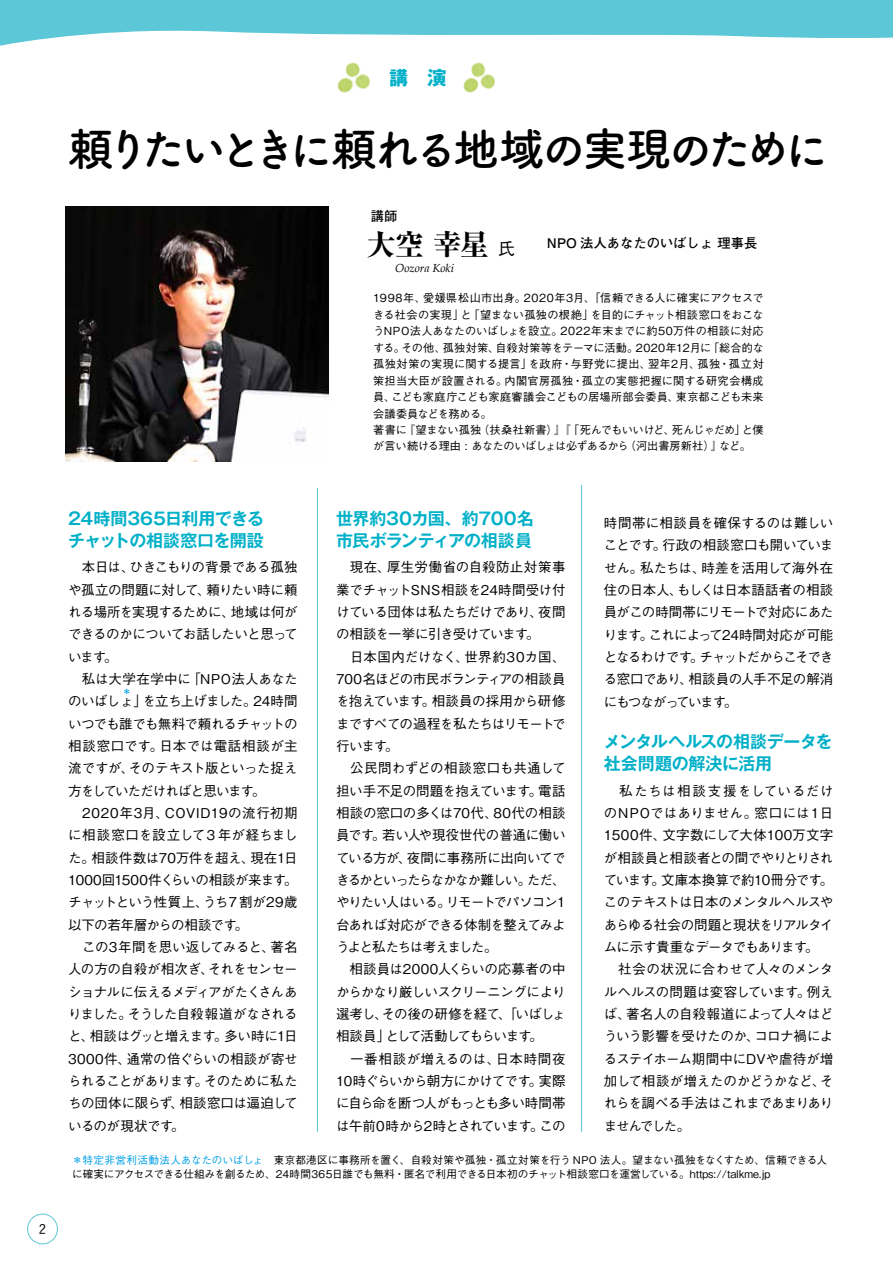
<style>
.page{position:relative;width:893px;height:1263px;background:#fff}
.page>*{position:absolute;margin:0;border:0;box-sizing:border-box;transform-origin:0 0}
.t1{font:700 45.75px "Tsuku A Rd Gothic";letter-spacing:-.125em;color:#000}
.t2{font:800 28.65px "Ryumin Pr 5";color:#000}
.t3{font:700 19.2px "Gothic MB101 Pr 5";color:#00b0c8}
.t4{font:700 16.95px/22.4px "Gothic MB101 Pr 5 De";letter-spacing:-.02em;color:#00b0c8}
.t5{font:500 13.5px/22.4px "Gothic BBB Pr 5";letter-spacing:-.035em;color:#000}
.t6{font:700 13.35px "Futo Go B101 Pr 5";color:#000}
.t7{font:500 13.35px "Yu Go";color:#000}
.t8{font:italic 11.7px "Palatino";color:#000}
.t9{font:500 11.1px/16.5px "Gothic BBB Pr 5";letter-spacing:.01em;color:#000}
.t10{font:500 10.65px/13.8px "Gothic BBB Pro";letter-spacing:-.015em;color:#000}
.t11{font:500 6.75px "Gothic BBB Pr 5";color:#00a0e9}
.s1{font-family:"Gothic BBB Pr 5";font-weight:500;font-size:16.95px}
.s2{color:#00a0e9}
</style>
<div class="page">
<svg style="left:0;top:0;width:893px;height:46px;fill:#5cc7d6"></svg>
<div style="left:27px;top:1214px;width:31px;height:30px;border:1px solid #5cc7d6;border-radius:50%"></div>
<hr style="left:317px;top:488px;width:1px;height:644px;background:#5cc7d6">
<hr style="left:581px;top:485px;width:1px;height:647px;background:#5cc7d6">
<img style="left:66px;top:206px;width:262px;height:255px">
<img style="left:337px;top:62px;width:32px;height:31px">
<img style="left:463px;top:62px;width:31px;height:31px">
<h3 class="t3" style="left:389px;top:62px;width:59px">講　演</h3>
<h1 class="t1" style="left:68px;top:113px;width:763px">頼りたいときに頼れる地域の実現のために</h1>
<p class="t6" style="left:371px;top:205px;width:28px">講師</p>
<h2 class="t2" style="left:367px;top:222px;width:150px">大空 幸星 <span class="s1">氏</span></h2>
<p class="t6" style="left:547px;top:233px;width:212px">NPO 法人あなたのいばしょ 理事長</p>
<p class="t8" style="left:395px;top:259px;width:60px">Oozora Koki</p>
<p class="t9" style="left:373px;top:289px;width:392px">1998年、愛媛県松山市出身。2020年3月、「信頼できる人に確実にアクセスできる社会の実現」と「望まない孤独の根絶」を目的にチャット相談窓口をおこなうNPO法人あなたのいばしょを設立。2022年末までに約50万件の相談に対応する。その他、孤独対策、自殺対策等をテーマに活動。2020年12月に「総合的な孤独対策の実現に関する提言」を政府・与野党に提出、翌年2月、孤独・孤立対策担当大臣が設置される。内閣官房孤独・孤立の実態把握に関する研究会構成員、こども家庭庁こども家庭審議会こどもの居場所部会委員、東京都こども未来会議委員などを務める。<br>著書に『望まない孤独（扶桑社新書）』『「死んでもいいけど、死んじゃだめ」と僕が言い続ける理由 : あなたのいばしょは必ずあるから（河出書房新社）』など。</p>
<p class="t7" style="left:39px;top:1217px;width:9px">2</p>
<p class="t4" style="left:68px;top:506px;width:197px">24時間365日利用できるチャットの相談窓口を開設</p>
<p class="t5" style="left:68px;top:555px;width:231px">　本日は、ひきこもりの背景である孤独や孤立の問題に対して、頼りたい時に頼れる場所を実現するために、地域は何ができるのかについてお話したいと思っています。<br>　私は大学在学中に「NPO法人あなたのいばしょ」を立ち上げました。24時間</p>
<p class="t11" style="left:123px;top:686px;width:8px">＊</p>
<p class="t5" style="left:68px;top:711px;width:231px">いつでも誰でも無料で頼れるチャットの相談窓口です。日本では電話相談が主流ですが、そのテキスト版といった捉え方をしていただければと思います。　2020年3月、COVID19の流行初期に相談窓口を設立して３年が経ちました。相談件数は70万件を超え、現在1日<br>1000回1500件くらいの相談が来ます。チャットという性質上、うち７割が29歳以下の若年層からの相談です。<br>　この3年間を思い返してみると、著名人の方の自殺が相次ぎ、それをセンセーショナルに伝えるメディアがたくさんありました。そうした自殺報道がなされると、相談はグッと増えます。多い時に1日<br>3000件、通常の倍ぐらいの相談が寄せられることがあります。そのために私たちの団体に限らず、相談窓口は逼迫しているのが現状です。</p>
<p class="t4" style="left:336px;top:506px;width:199px">世界約30カ国、約700名市民ボランティアの相談員</p>
<p class="t5" style="left:336px;top:555px;width:231px">　現在、厚生労働省の自殺防止対策事業でチャットSNS相談を24時間受け付けている団体は私たちだけであり、夜間の相談を一挙に引き受けています。<br>　日本国内だけなく、世界約30カ国、<br>700名ほどの市民ボランティアの相談員を抱えています。相談員の採用から研修まですべての過程を私たちはリモートで行います。<br>　公民問わずどの相談窓口も共通して担い手不足の問題を抱えています。電話相談の窓口の多くは70代、80代の相談員です。若い人や現役世代の普通に働いている方が、夜間に事務所に出向いてできるかといったらなかなか難しい。ただ、やりたい人はいる。リモートでパソコン1台あれば対応ができる体制を整えてみようよと私たちは考えました。<br>　相談員は2000人くらいの応募者の中からかなり厳しいスクリーニングにより選考し、その後の研修を経て、「いばしょ相談員」として活動してもらいます。<br>　一番相談が増えるのは、日本時間夜<br>10時ぐらいから朝方にかけてです。実際に自ら命を断つ人がもっとも多い時間帯は午前0時から2時とされています。この</p>
<p class="t5" style="left:604px;top:510px;width:231px;text-align:justify">時間帯に相談員を確保するのは難しいことです。行政の相談窓口も開いていません。私たちは、時差を活用して海外在住の日本人、もしくは日本語話者の相談員がこの時間帯にリモートで対応にあたります。これによって24時間対応が可能となるわけです。チャットだからこそできる窓口であり、相談員の人手不足の解消にもつながっています。</p>
<p class="t4" style="left:604px;top:729px;width:230px">メンタルヘルスの相談データを社会問題の解決に活用</p>
<p class="t5" style="left:604px;top:778px;width:231px">　私たちは相談支援をしているだけのNPOではありません。窓口には１日<br>1500件、文字数にして大体100万文字が相談員と相談者との間でやりとりされています。文庫本換算で約10冊分です。このテキストは日本のメンタルヘルスやあらゆる社会の問題と現状をリアルタイムに示す貴重なデータでもあります。　社会の状況に合わせて人々のメンタルヘルスの問題は変容しています。例えば、著名人の自殺報道によって人々はどういう影響を受けたのか、コロナ禍によるステイホーム期間中にDVや虐待が増加して相談が増えたのかどうかなど、それらを調べる手法はこれまであまりありませんでした。</p>
<p class="t10" style="left:72px;top:1152px;width:756px"><span class="s2">＊特定非営利活動法人あなたのいばしょ　</span>東京都港区に事務所を置く、自殺対策や孤独・孤立対策を行う NPO 法人。望まない孤独をなくすため、信頼できる人に確実にアクセスできる仕組みを創るため、24時間365日誰でも無料・匿名で利用できる日本初のチャット相談窓口を運営している。https://talkme.jp</p>
</div>
